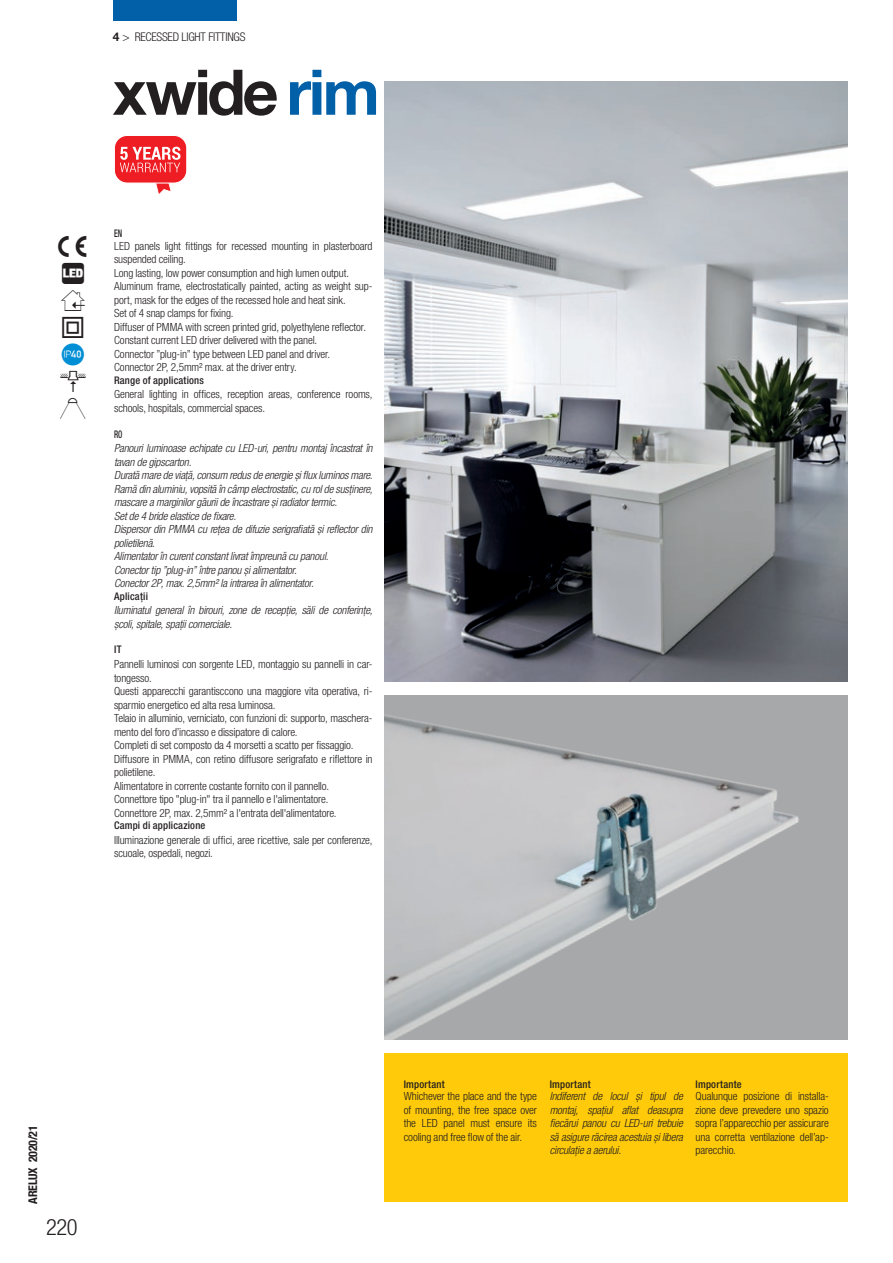
<style>
.page{position:relative;width:893px;height:1263px;background:#fff}
.page>*{position:absolute;margin:0;border:0;box-sizing:border-box;transform-origin:0 0}
.t1{font:700 63px "Helvetica Neue LT Pro";letter-spacing:-.04em;color:#231f20}
.t2{font:300 condensed 22.5px "Helvetica Neue LT Pro";color:#231f20}
.t3{font:300 condensed 12px "Helvetica Neue LT Pro";letter-spacing:-.02em;color:#231f20}
.t4{font:700 condensed 12px "Helvetica Neue";letter-spacing:-.02em;color:#231f20}
.t5{font:300 condensed 11.25px/13.5px "Helvetica Neue LT Pro";letter-spacing:-.01em;color:#231f20}
.t6{font:italic 300 condensed 11.25px/13.5px "Helvetica Neue LT Pro";letter-spacing:-.015em;color:#231f20}
.t7{font:500 condensed 10.5px "Helvetica Neue LT Pro";letter-spacing:.02em;color:#231f20}
.t8{font:500 condensed 10.5px "Helvetica Neue LT Pro";letter-spacing:.02em;color:#231f20;scale:.73 1}
.s1{font-family:"Helvetica Neue";font-weight:700;font-stretch:normal}
.s2{color:#0160a8}
</style>
<div class="page">
<div style="left:385px;top:1053px;width:463px;height:149px;background:#feca0a"></div>
<img style="left:385px;top:81px;width:463px;height:601px">
<img style="left:385px;top:696px;width:463px;height:344px">
<img style="left:767px;top:81px;width:81px;height:180px">
<div style="left:113px;top:0;width:124px;height:20px;background:#0160a8"></div>
<svg style="left:155px;top:183px;width:16px;height:11px"></svg>
<div style="left:114px;top:135px;width:73px;height:48px;background:#ee1d23;border-radius:13px"></div>
<div style="left:114px;top:135px;width:73px;height:48px;border:1px solid #fff;border-radius:13px"></div>
<svg style="left:120px;top:147px;width:60px;height:25px"></svg>
<p class="t3" style="left:113px;top:29px;width:134px"><span class="s1">4</span> &gt; RECESSED LIGHT FITTINGS</p>
<h1 class="t1" style="left:113px;top:53px;width:268px">xwide <span class="s2">rim</span></h1>
<p class="t8" style="left:114px;top:227px;width:13px">EN</p>
<p class="t5" style="left:114px;top:239px;width:260px">LED panels light fittings for recessed mounting in plasterboard suspended ceiling.<br>Long lasting, low power consumption and high lumen output.<br>Aluminum frame, electrostatically painted, acting as weight sup&shy;port, mask for the edges of the recessed hole and heat sink.<br>Set of 4 snap clamps for fixing.<br>Diffuser of PMMA with screen printed grid, polyethylene reflector.<br>Constant current LED driver delivered with the panel.<br>Connector ”plug-in” type between LED panel and driver.<br>Connector 2P, 2,5mm² max. at the driver entry.</p>
<p class="t7" style="left:114px;top:374px;width:91px">Range of applications</p>
<p class="t5" style="left:114px;top:387px;width:260px">General lighting in offices, reception areas, conference rooms, schools, hospitals, commercial spaces.</p>
<p class="t8" style="left:114px;top:428px;width:13px">RO</p>
<p class="t6" style="left:114px;top:442px;width:260px">Panouri luminoase echipate cu LED-uri, pentru montaj încastrat în tavan de gipscarton.<br>Durată mare de viaţă, consum redus de energie şi flux luminos mare.<br>Ramă din aluminiu, vopsită în câmp electrostatic, cu rol de susținere, mascare a marginilor găurii de încastrare și radiator termic.<br>Set de 4 bride elastice de fixare.<br>Dispersor din PMMA cu rețea de difuzie serigrafiată și reflector din polietilenă.<br>Alimentator în curent constant livrat împreună cu panoul.<br>Conector tip ”plug-in” între panou și alimentator.<br>Conector 2P, max. 2,5mm² la intrarea în alimentator.</p>
<p class="t7" style="left:114px;top:590px;width:35px">Aplicații</p>
<p class="t6" style="left:114px;top:604px;width:260px">Iluminatul general în birouri, zone de recepție, săli de conferințe, școli, spitale, spații comerciale.</p>
<p class="t7" style="left:114px;top:643px;width:9px">IT</p>
<p class="t5" style="left:114px;top:657px;width:260px">Pannelli luminosi con sorgente LED, montaggio su pannelli in car&shy;tongesso.<br>Questi apparecchi garantisccono una maggiore vita operativa, ri&shy;sparmio energetico ed alta resa luminosa.<br>Telaio in alluminio, verniciato, con funzioni di: supporto, maschera&shy;mento del foro d’incasso e dissipatore di calore.<br>Completi di set composto da 4 morsetti a scatto per fissaggio.<br>Diffusore in PMMA, con retino diffusore serigrafato e riflettore in polietilene.<br>Alimentatore in corrente costante fornito con il pannello.<br>Connettore tipo "plug-in" tra il pannello e l'alimentatore.<br>Connettore 2P, max. 2,5mm² a l'entrata dell'alimentatore.</p>
<p class="t7" style="left:114px;top:819px;width:93px">Campi di applicazione</p>
<p class="t5" style="left:114px;top:833px;width:260px">Illuminazione generale di uffici, aree ricettive, sale per conferenze, scuoale, ospedali, negozi.</p>
<p class="t4" style="left:23px;top:1204px;width:80px;rotate:-90deg">ARELUX 2020/21</p>
<h2 class="t2" style="left:46px;top:1214px;width:33px">220</h2>
<p class="t7" style="left:404px;top:1078px;width:43px">Important</p>
<p class="t5" style="left:404px;top:1089px;width:135px;text-align:justify">Whichever the place and the type of mounting, the free space over the LED panel must ensure its cooling and free flow of the air.</p>
<p class="t7" style="left:550px;top:1078px;width:43px">Important</p>
<p class="t6" style="left:550px;top:1090px;width:135px;text-align:justify">Indiferent de locul și tipul de montaj, spaţiul aflat deasupra fiecărui panou cu LED-uri trebuie să asigure răcirea acestuia și libera circulaţie a aerului.</p>
<p class="t7" style="left:696px;top:1078px;width:48px">Importante</p>
<p class="t5" style="left:696px;top:1089px;width:135px;text-align:justify">Qualunque posizione di installa&shy;zione deve prevedere uno spazio sopra l’apparecchio per assicurare una corretta ventilazione dell’ap&shy;parecchio.</p>
</div>
